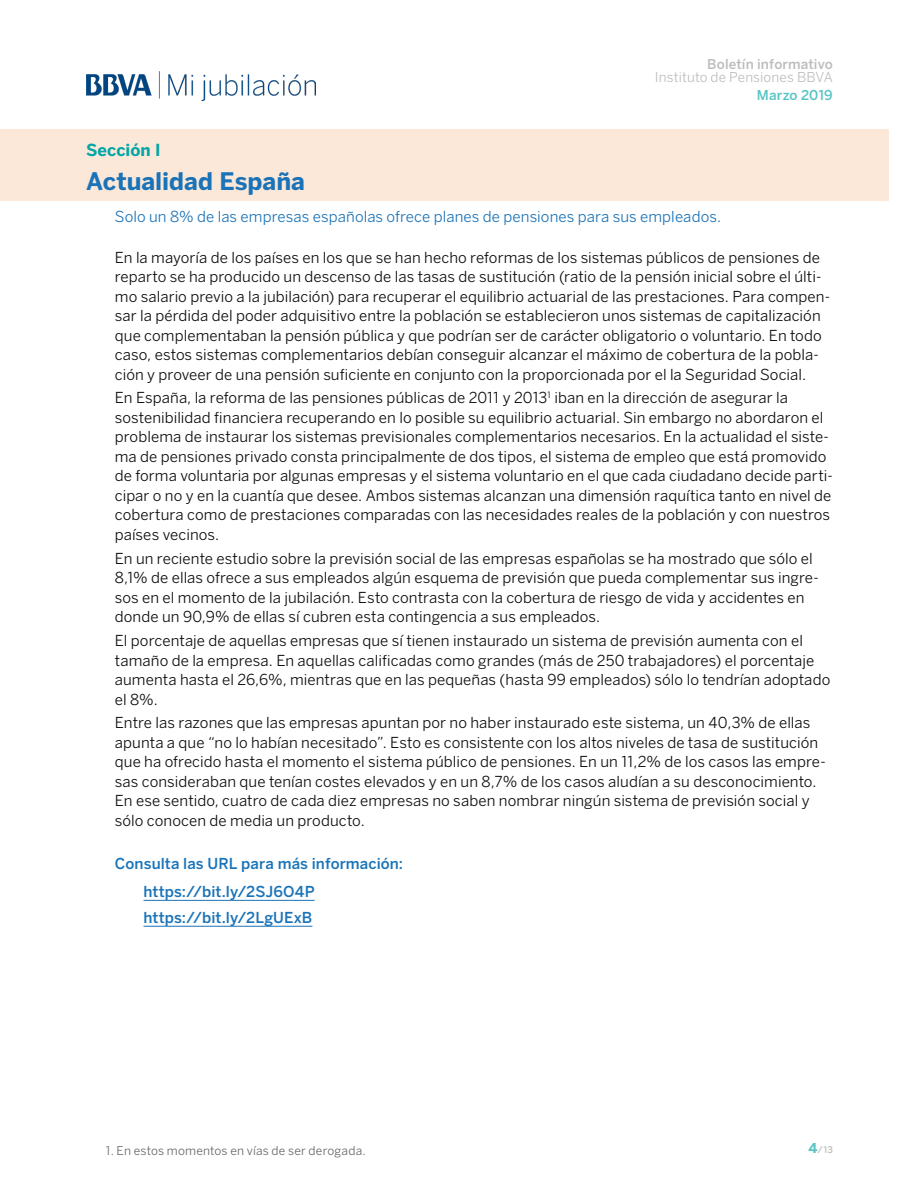
<style>
.page{position:relative;width:919px;height:1191px;background:#fff}
.page>*{position:absolute;margin:0;border:0;box-sizing:border-box;transform-origin:0 0}
.Titulo{font:700 24px "BBVA Benton Sans";color:#1a73b8}
.Sección{font:700 16.5px "BBVA Benton Sans";color:#03a6a6}
.Cuerpo{font:15px/19.5px "BBVA Benton Sans";letter-spacing:.005em;color:#0d0d0d}
.Intro{font:15px "BBVA Benton Sans";letter-spacing:.005em;color:#1a73b8}
.Cuerpo-2{font:300 15px "BBVA Benton Sans";letter-spacing:.005em;color:#1a73b8}
.Subtitulo{font:300 15px "BBVA Benton Sans";letter-spacing:.005em;color:#1974b9}
.t1{font:13.5px "BBVA Benton Sans";letter-spacing:.01em;color:#bdbdbd}
.t2{font:300 13.5px "BBVA Benton Sans";letter-spacing:.01em;color:#bdbdbd}
.t3{font:300 13.5px "BBVA Benton Sans";letter-spacing:.005em;color:#59c4c4}
.t4{font:12px "BBVA Benton Sans";letter-spacing:.015em;color:#666}
.t5{font:300 9px "BBVA Benton Sans";color:#bdbdbd}
.s1{font-weight:700;font-size:13.5px;color:#59c4c4}
</style>
<div class="page">
<div style="left:0;top:129px;width:888px;height:72px;background:#fce8d9"></div>
<img style="left:86px;top:72px;width:229px;height:28px">
<hr style="left:143px;top:900px;width:171px;height:1px;background:#1a73b8">
<hr style="left:143px;top:926px;width:169px;height:1px;background:#1a73b8">
<p class="t2" style="left:707px;top:56px;width:127px">Boletín informativo</p>
<p class="t1" style="left:654px;top:69px;width:179px">Instituto de Pensiones BBVA</p>
<p class="t3" style="left:756px;top:87px;width:77px">Marzo 2019</p>
<p class="Sección" style="left:86px;top:140px;width:76px">Sección I</p>
<p class="Titulo" style="left:86px;top:166px;width:220px">Actualidad España</p>
<p class="Intro" style="left:115px;top:207px;width:607px">Solo un 8% de las empresas españolas ofrece planes de pensiones para sus empleados.</p>
<p class="Cuerpo" style="left:115px;top:247px;width:716px">En la mayoría de los países en los que se han hecho reformas de los sistemas públicos de pensiones de reparto se ha producido un descenso de las tasas de sustitución (ratio de la pensión inicial sobre el últi&shy;mo salario previo a la jubilación) para recuperar el equilibrio actuarial de las prestaciones. Para compen&shy;sar la pérdida del poder adquisitivo entre la población se establecieron unos sistemas de capitalización que complementaban la pensión pública y que podrían ser de carácter obligatorio o voluntario. En todo caso, estos sistemas complementarios debían conseguir alcanzar el máximo de cobertura de la pobla&shy;ción y proveer de una pensión suficiente en conjunto con la proporcionada por el la Seguridad Social.</p>
<p class="Cuerpo" style="left:115px;top:388px;width:719px">En España, la reforma de las pensiones públicas de 2011 y 2013<sup>1</sup> iban en la dirección de asegurar la sostenibilidad financiera recuperando en lo posible su equilibrio actuarial. Sin embargo no abordaron el problema de instaurar los sistemas previsionales complementarios necesarios. En la actualidad el siste&shy;ma de pensiones privado consta principalmente de dos tipos, el sistema de empleo que está promovido de forma voluntaria por algunas empresas y el sistema voluntario en el que cada ciudadano decide parti&shy;cipar o no y en la cuantía que desee. Ambos sistemas alcanzan una dimensión raquítica tanto en nivel de cobertura como de prestaciones comparadas con las necesidades reales de la población y con nuestros países vecinos.</p>
<p class="Cuerpo" style="left:115px;top:548px;width:705px">En un reciente estudio sobre la previsión social de las empresas españolas se ha mostrado que sólo el 8,1% de ellas ofrece a sus empleados algún esquema de previsión que pueda complementar sus ingre&shy;sos en el momento de la jubilación. Esto contrasta con la cobertura de riesgo de vida y accidentes en donde un 90,9% de ellas sí cubren esta contingencia a sus empleados.</p>
<p class="Cuerpo" style="left:115px;top:631px;width:717px">El porcentaje de aquellas empresas que sí tienen instaurado un sistema de previsión aumenta con el tamaño de la empresa. En aquellas calificadas como grandes (más de 250 trabajadores) el porcentaje aumenta hasta el 26,6%, mientras que en las pequeñas (hasta 99 empleados) sólo lo tendrían adoptado el 8%.</p>
<p class="Cuerpo" style="left:115px;top:713px;width:712px">Entre las razones que las empresas apuntan por no haber instaurado este sistema, un 40,3% de ellas apunta a que “no lo habían necesitado”. Esto es consistente con los altos niveles de tasa de sustitución que ha ofrecido hasta el momento el sistema público de pensiones. En un 11,2% de los casos las empre&shy;sas consideraban que tenían costes elevados y en un 8,7% de los casos aludían a su desconocimiento.<br>En ese sentido, cuatro de cada diez empresas no saben nombrar ningún sistema de previsión social y sólo conocen de media un producto.</p>
<p class="Subtitulo" style="left:115px;top:854px;width:290px">Consulta las URL para más información:</p>
<p class="Cuerpo-2" style="left:143px;top:882px;width:173px">https://bit.ly/2SJ6O4P</p>
<p class="Cuerpo-2" style="left:143px;top:908px;width:170px">https://bit.ly/2LgUExB</p>
<p class="t4" style="left:106px;top:1143px;width:261px">1. En estos momentos en vías de ser derogada.</p>
<p class="t5" style="left:808px;top:1144px;width:26px"><span class="s1">4</span>/13</p>
</div>
